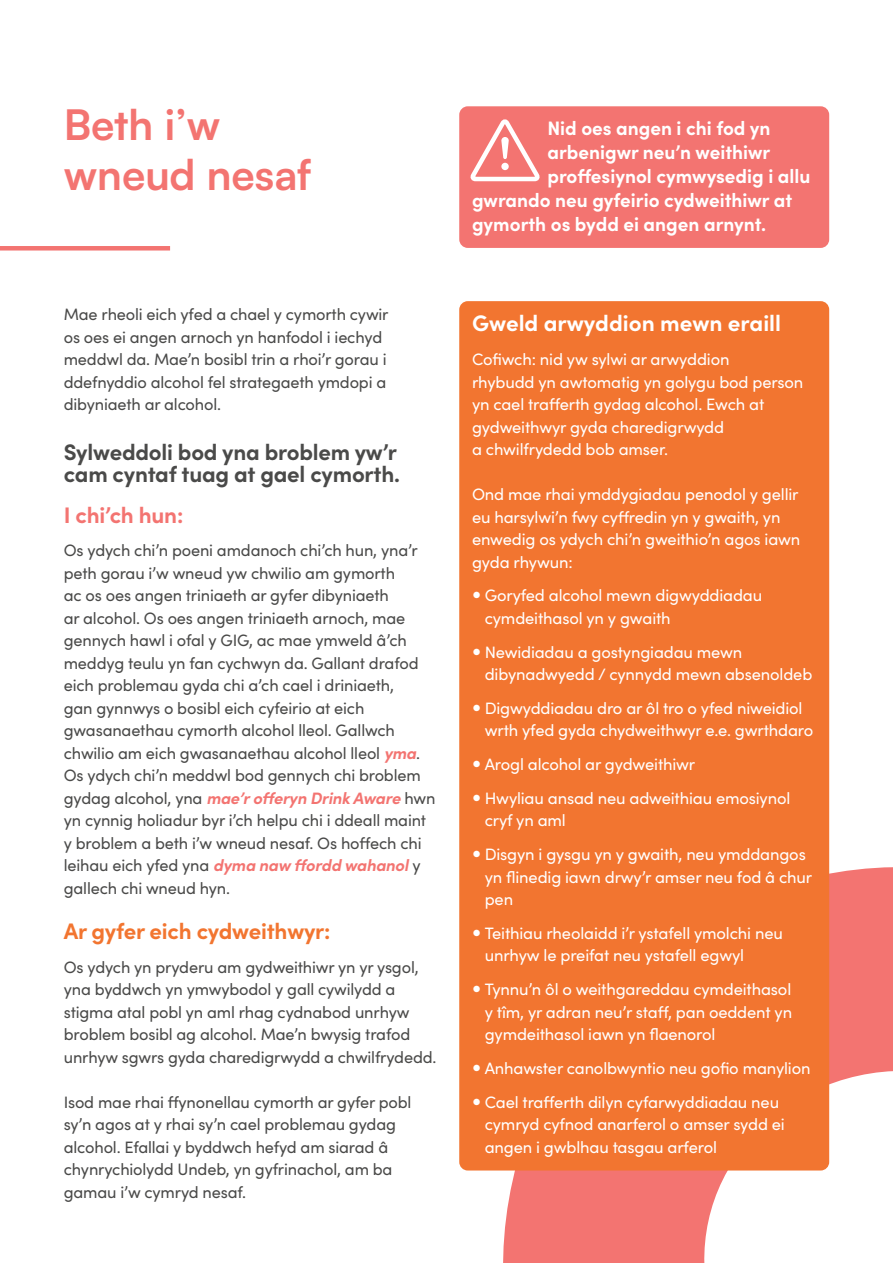
<style>
.page{position:relative;width:893px;height:1263px;background:#fff}
.page>*{position:absolute;margin:0;border:0;box-sizing:border-box;transform-origin:0 0}
.t1{font:700 42px/49.5px "Satoshi";color:#f37471}
.t2{font:700 22.5px/22.5px "Sofia Pro";letter-spacing:-.01em;color:#4a4a49}
.t3{font:700 22.5px "Sofia Pro";color:#fff}
.t4{font:700 22.5px "Sofia Pro";letter-spacing:-.01em;color:#f27530}
.t5{font:700 22.5px "Sofia Pro";letter-spacing:-.01em;color:#f37471}
.t6{font:700 19.5px "Sofia Pro";color:#fff}
.t7{font:16.5px/22.5px "Sofia Pro";letter-spacing:-.01em;color:#4a4a49}
.t8{font:16.5px/22.5px "Sofia Pro";letter-spacing:-.01em;color:#fff}
.s1{font-weight:700;font-style:italic;color:#f37471}
</style>
<div class="page">
<svg style="left:460px;top:827px;width:433px;height:436px;fill:#f37471"></svg>
<div style="left:459px;top:301px;width:370px;height:869px;background:#f27530;border-radius:9px"></div>
<hr style="left:0;top:246px;width:170px;height:4px;background:#f37471">
<div style="left:459px;top:106px;width:370px;height:142px;background:#f37471;border-radius:9px"></div>
<svg style="left:470px;top:119px;width:70px;height:63px"></svg>
<p class="t1" style="left:64px;top:98px;width:249px">Beth i’w wneud nesaf</p>
<p class="t7" style="left:64px;top:302px;width:326px">Mae rheoli eich yfed a chael y cymorth cywir os oes ei angen arnoch yn hanfodol i iechyd meddwl da. Mae’n bosibl trin a rhoi’r gorau i ddefnyddio alcohol fel strategaeth ymdopi a dibyniaeth ar alcohol.</p>
<p class="t2" style="left:64px;top:439px;width:338px">Sylweddoli bod yna broblem yw’r cam cyntaf tuag at gael cymorth.</p>
<p class="t5" style="left:64px;top:497px;width:121px">I chi’ch hun:</p>
<p class="t7" style="left:64px;top:538px;width:373px">Os ydych chi’n poeni amdanoch chi’ch hun, yna’r peth gorau i’w wneud yw chwilio am gymorth<br>ac os oes angen triniaeth ar gyfer dibyniaeth<br>ar alcohol. Os oes angen triniaeth arnoch, mae gennych hawl i ofal y GIG, ac mae ymweld â’ch meddyg teulu yn fan cychwyn da. Gallant drafod eich problemau gyda chi a’ch cael i driniaeth,<br>gan gynnwys o bosibl eich cyfeirio at eich gwasanaethau cymorth alcohol lleol. Gallwch chwilio am eich gwasanaethau alcohol lleol <span class="s1">yma</span>.<br>Os ydych chi’n meddwl bod gennych chi broblem gydag alcohol, yna <span class="s1">mae’r offeryn Drink Aware</span> hwn yn cynnig holiadur byr i’ch helpu chi i ddeall maint y broblem a beth i’w wneud nesaf. Os hoffech chi leihau eich yfed yna <span class="s1">dyma naw ffordd wahanol</span> y gallech chi wneud hyn.</p>
<p class="t4" style="left:64px;top:914px;width:268px">Ar gyfer eich cydweithwyr:</p>
<p class="t7" style="left:64px;top:955px;width:374px">Os ydych yn pryderu am gydweithiwr yn yr ysgol, yna byddwch yn ymwybodol y gall cywilydd a stigma atal pobl yn aml rhag cydnabod unrhyw broblem bosibl ag alcohol. Mae’n bwysig trafod unrhyw sgwrs gyda charedigrwydd a chwilfrydedd.</p>
<p class="t7" style="left:64px;top:1090px;width:349px">Isod mae rhai ffynonellau cymorth ar gyfer pobl sy’n agos at y rhai sy’n cael problemau gydag alcohol. Efallai y byddwch hefyd am siarad â chynrychiolydd Undeb, yn gyfrinachol, am ba gamau i’w cymryd nesaf.</p>
<p class="t6" style="left:547px;top:113px;width:225px">Nid oes angen i chi fod yn</p>
<p class="t6" style="left:547px;top:137px;width:224px">arbenigwr neu’n weithiwr</p>
<p class="t6" style="left:547px;top:161px;width:264px">proffesiynol cymwysedig i allu</p>
<p class="t6" style="left:472px;top:185px;width:322px">gwrando neu gyfeirio cydweithiwr at</p>
<p class="t6" style="left:472px;top:209px;width:296px">gymorth os bydd ei angen arnynt.</p>
<p class="t3" style="left:472px;top:306px;width:311px">Gweld arwyddion mewn eraill</p>
<p class="t8" style="left:472px;top:347px;width:333px">Cofiwch: nid yw sylwi ar arwyddion<br>rhybudd yn awtomatig yn golygu bod person yn cael trafferth gydag alcohol. Ewch at gydweithwyr gyda charedigrwydd<br>a chwilfrydedd bob amser.</p>
<p class="t8" style="left:472px;top:482px;width:330px">Ond mae rhai ymddygiadau penodol y gellir eu harsylwi’n fwy cyffredin yn y gwaith, yn enwedig os ydych chi’n gweithio’n agos iawn gyda rhywun:</p>
<p class="t8" style="left:485px;top:583px;width:279px">Goryfed alcohol mewn digwyddiadau cymdeithasol yn y gwaith</p>
<p class="t8" style="left:485px;top:640px;width:329px">Newidiadau a gostyngiadau mewn dibynadwyedd / cynnydd mewn absenoldeb</p>
<p class="t8" style="left:485px;top:696px;width:330px">Digwyddiadau dro ar ôl tro o yfed niweidiol wrth yfed gyda chydweithwyr e.e. gwrthdaro</p>
<p class="t8" style="left:485px;top:752px;width:212px">Arogl alcohol ar gydweithiwr</p>
<p class="t8" style="left:485px;top:786px;width:307px">Hwyliau ansad neu adweithiau emosiynol cryf yn aml</p>
<p class="t8" style="left:485px;top:842px;width:329px">Disgyn i gysgu yn y gwaith, neu ymddangos yn flinedig iawn drwy’r amser neu fod â chur pen</p>
<p class="t8" style="left:485px;top:921px;width:300px">Teithiau rheolaidd i’r ystafell ymolchi neu unrhyw le preifat neu ystafell egwyl</p>
<p class="t8" style="left:485px;top:977px;width:309px;text-align:justify">Tynnu’n ôl o weithgareddau cymdeithasol y tîm, yr adran neu’r staff, pan oeddent yn gymdeithasol iawn yn flaenorol</p>
<p class="t8" style="left:485px;top:1056px;width:327px">Anhawster canolbwyntio neu gofio manylion</p>
<p class="t8" style="left:485px;top:1090px;width:302px">Cael trafferth dilyn cyfarwyddiadau neu cymryd cyfnod anarferol o amser sydd ei angen i gwblhau tasgau arferol</p>
</div>
